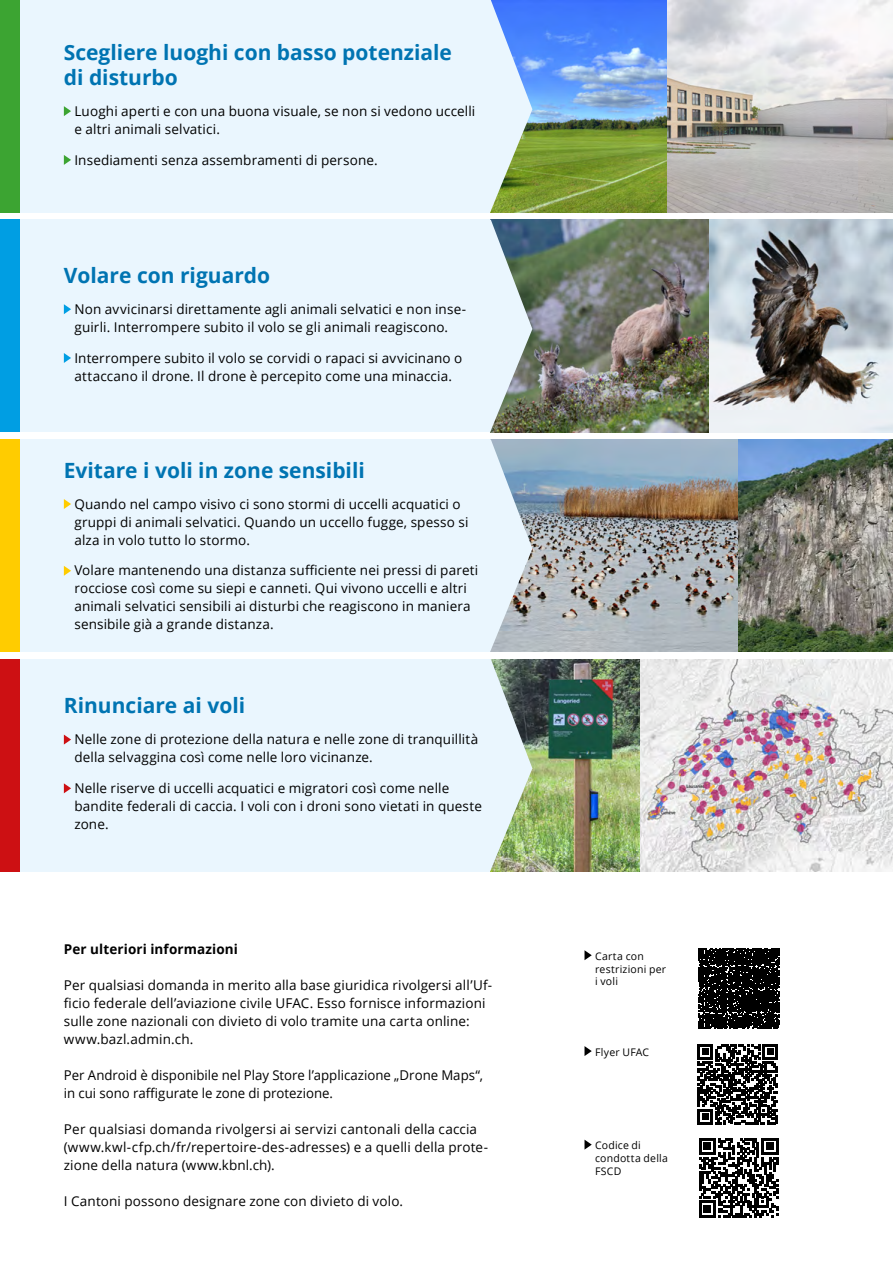
<style>
.page{position:relative;width:893px;height:1263px;background:#fff}
.page>*{position:absolute;margin:0;border:0;box-sizing:border-box;transform-origin:0 0}
.t1{font:700 21px/25.2px "Open Sans";color:#0074b2}
.t2{font:13.5px/18px "Open Sans";letter-spacing:.01em;color:#000}
.t3{font:700 13.5px "Open Sans";letter-spacing:.01em;color:#000}
.t4{font:10.5px/12.6px "Open Sans";letter-spacing:.02em;color:#000}
</style>
<div class="page">
<div style="left:0;top:0;width:893px;height:213px;background:#eaf6fe"></div>
<img style="left:532px;top:0;width:136px;height:213px">
<img style="left:668px;top:0;width:225px;height:213px">
<svg style="left:490px;top:0;width:42px;height:213px"></svg>
<div style="left:0;top:0;width:19px;height:213px;background:#3ca432"></div>
<div style="left:0;top:220px;width:893px;height:212px;background:#eaf6fe"></div>
<img style="left:532px;top:220px;width:361px;height:212px">
<svg style="left:490px;top:220px;width:42px;height:212px"></svg>
<div style="left:0;top:220px;width:19px;height:212px;background:#009ee3"></div>
<div style="left:0;top:439px;width:893px;height:213px;background:#eaf6fe"></div>
<img style="left:738px;top:439px;width:155px;height:213px">
<img style="left:532px;top:439px;width:206px;height:213px">
<svg style="left:490px;top:439px;width:42px;height:213px"></svg>
<div style="left:0;top:439px;width:19px;height:213px;background:#fc0"></div>
<div style="left:0;top:659px;width:893px;height:213px;background:#eaf6fe"></div>
<img style="left:532px;top:659px;width:361px;height:213px">
<img style="left:490px;top:659px;width:42px;height:213px">
<div style="left:0;top:659px;width:19px;height:213px;background:#cd1013"></div>
<svg style="left:699px;top:1138px;width:79px;height:80px"></svg>
<svg style="left:698px;top:1044px;width:80px;height:80px"></svg>
<svg style="left:584px;top:950px;width:8px;height:10px"></svg>
<svg style="left:584px;top:1046px;width:8px;height:10px"></svg>
<svg style="left:584px;top:1139px;width:8px;height:10px"></svg>
<svg style="left:699px;top:948px;width:80px;height:81px;background:#141414"></svg>
<svg style="left:64px;top:106px;width:7px;height:10px"></svg>
<svg style="left:64px;top:155px;width:7px;height:10px"></svg>
<svg style="left:64px;top:304px;width:7px;height:10px"></svg>
<svg style="left:64px;top:353px;width:7px;height:10px"></svg>
<svg style="left:64px;top:499px;width:7px;height:10px"></svg>
<svg style="left:64px;top:566px;width:7px;height:10px"></svg>
<svg style="left:64px;top:734px;width:7px;height:10px"></svg>
<svg style="left:64px;top:783px;width:7px;height:10px"></svg>
<h1 class="t1" style="left:64px;top:39px;width:390px">Scegliere luoghi con basso potenziale di disturbo</h1>
<p class="t2" style="left:74px;top:102px;width:402px">Luoghi aperti e con una buona visuale, se non si vedono uccelli e altri animali selvatici.</p>
<p class="t2" style="left:74px;top:150px;width:305px">Insediamenti senza assembramenti di persone.</p>
<h1 class="t1" style="left:64px;top:262px;width:208px">Volare con riguardo</h1>
<p class="t2" style="left:74px;top:300px;width:393px">Non avvicinarsi direttamente agli animali selvatici e non inse&shy;guirli. Interrompere subito il volo se gli animali reagiscono.</p>
<p class="t2" style="left:74px;top:348px;width:389px">Interrompere subito il volo se corvidi o rapaci si avvicinano o attaccano il drone. Il drone è percepito come una minaccia.</p>
<h1 class="t1" style="left:64px;top:457px;width:302px">Evitare i voli in zone sensibili</h1>
<p class="t2" style="left:74px;top:494px;width:396px">Quando nel campo visivo ci sono stormi di uccelli acquatici o gruppi di animali selvatici. Quando un uccello fugge, spesso si alza in volo tutto lo stormo.</p>
<p class="t2" style="left:74px;top:561px;width:405px">Volare mantenendo una distanza sufficiente nei pressi di pareti rocciose così come su siepi e canneti. Qui vivono uccelli e altri animali selvatici sensibili ai disturbi che reagiscono in maniera sensibile già a grande distanza.</p>
<h1 class="t1" style="left:64px;top:693px;width:183px">Rinunciare ai voli</h1>
<p class="t2" style="left:74px;top:730px;width:405px">Nelle zone di protezione della natura e nelle zone di tranquillità della selvaggina così come nelle loro vicinanze.</p>
<p class="t2" style="left:74px;top:779px;width:409px">Nelle riserve di uccelli acquatici e migratori così come nelle bandite federali di caccia. I voli con i droni sono vietati in queste zone.</p>
<p class="t3" style="left:64px;top:940px;width:176px">Per ulteriori informazioni</p>
<p class="t2" style="left:64px;top:976px;width:430px">Per qualsiasi domanda in merito alla base giuridica rivolgersi all’Uf&shy;ficio federale dell’aviazione civile UFAC. Esso fornisce informazioni sulle zone nazionali con divieto di volo tramite una carta online: www.bazl.admin.ch.</p>
<p class="t2" style="left:64px;top:1066px;width:421px">Per Android è disponibile nel Play Store l’applicazione „Drone Maps“, in cui sono raffigurate le zone di protezione.</p>
<p class="t2" style="left:64px;top:1120px;width:426px">Per qualsiasi domanda rivolgersi ai servizi cantonali della caccia (www.kwl-cfp.ch/fr/repertoire-des-adresses) e a quelli della prote&shy;zione della natura (www.kbnl.ch).</p>
<p class="t2" style="left:64px;top:1192px;width:341px">I Cantoni possono designare zone con divieto di volo.</p>
<p class="t4" style="left:595px;top:949px;width:73px">Carta con restrizioni per i voli</p>
<p class="t4" style="left:595px;top:1045px;width:56px">Flyer UFAC</p>
<p class="t4" style="left:595px;top:1139px;width:74px">Codice di condotta della<br>FSCD</p>
</div>
